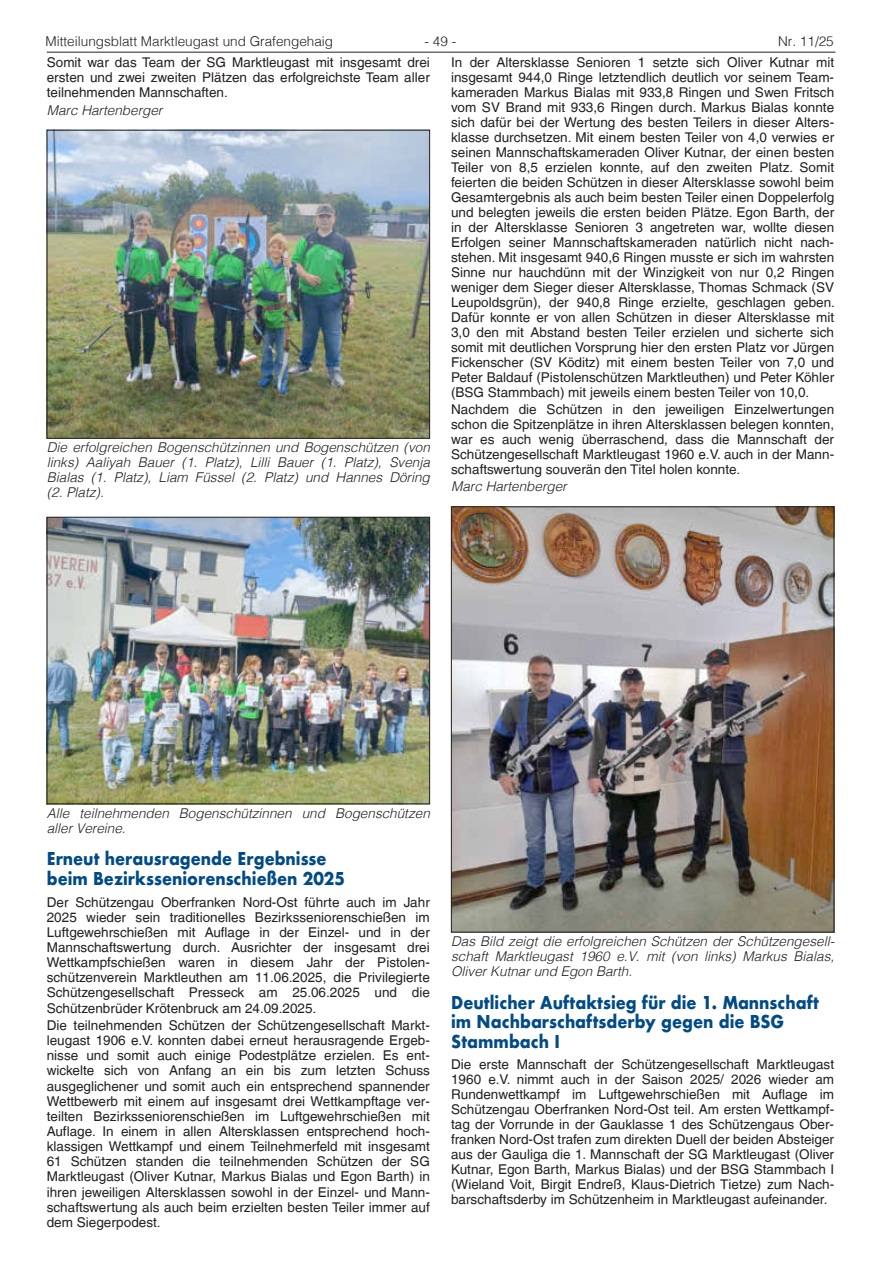
<style>
.page{position:relative;width:881px;height:1263px;background:#fff}
.page>*{position:absolute;margin:0;border:0;box-sizing:border-box;transform-origin:0 0}
.t1{font:700 17.25px/19.5px "Futura";color:#004b87;scale:.9 1}
.t2{font:13.5px/15px "Helvetica LT";color:#231f20;text-align:justify}
.t3{font:italic 300 13.5px/15px "Helvetica";color:#231f20;text-align:justify}
.t4{font:300 13.5px "Helvetica";color:#231f20}
</style>
<div class="page">
<hr style="left:47px;top:52px;width:788px;height:1px;background:#231f20">
<img style="left:453px;top:509px;width:378px;height:421px">
<img style="left:49px;top:132px;width:378px;height:304px">
<div style="left:47px;top:130px;width:382px;height:308px;border:1px solid #231f20"></div>
<img style="left:49px;top:519px;width:378px;height:283px">
<div style="left:47px;top:517px;width:382px;height:287px;border:1px solid #231f20"></div>
<p class="t4" style="left:45px;top:30px;width:289px">Mitteilungsblatt Marktleugast und Grafengehaig</p>
<p class="t4" style="left:424px;top:30px;width:33px">- 49 -</p>
<p class="t4" style="left:777px;top:30px;width:57px">Nr. 11/25</p>
<p class="t2" style="left:451px;top:55px;width:384px">In der Altersklasse Senioren 1 setzte sich Oliver Kutnar mit insgesamt 944,0 Ringe letztendlich deutlich vor seinem Team&shy;kameraden Markus Bialas mit 933,8 Ringen und Swen Fritsch vom SV Brand mit 933,6 Ringen durch. Markus Bialas konnte sich dafür bei der Wertung des besten Teilers in dieser Alters&shy;klasse durchsetzen. Mit einem besten Teiler von 4,0 verwies er seinen Mannschaftskameraden Oliver Kutnar, der einen besten Teiler von 8,5 erzielen konnte, auf den zweiten Platz. Somit feierten die beiden Schützen in dieser Altersklasse sowohl beim Gesamtergebnis als auch beim besten Teiler einen Doppelerfolg und belegten jeweils die ersten beiden Plätze. Egon Barth, der in der Altersklasse Senioren 3 angetreten war, wollte diesen Erfolgen seiner Mannschaftskameraden natürlich nicht nach&shy;stehen. Mit insgesamt 940,6 Ringen musste er sich im wahrsten Sinne nur hauchdünn mit der Winzigkeit von nur 0,2 Ringen weniger dem Sieger dieser Altersklasse, Thomas Schmack (SV Leupoldsgrün), der 940,8 Ringe erzielte, geschlagen geben.<br>Dafür konnte er von allen Schützen in dieser Altersklasse mit 3,0 den mit Abstand besten Teiler erzielen und sicherte sich somit mit deutlichen Vorsprung hier den ersten Platz vor Jürgen Fickenscher (SV Köditz) mit einem besten Teiler von 7,0 und Peter Baldauf (Pistolenschützen Marktleuthen) und Peter Köhler (BSG Stammbach) mit jeweils einem besten Teiler von 10,0.</p>
<p class="t2" style="left:451px;top:402px;width:384px">Nachdem die Schützen in den jeweiligen Einzelwertungen schon die Spitzenplätze in ihren Altersklassen belegen konnten, war es auch wenig überraschend, dass die Mannschaft der Schützengesellschaft Marktleugast 1960 e.V. auch in der Mann&shy;schaftswertung souverän den Titel holen konnte.</p>
<p class="t3" style="left:451px;top:478px;width:117px">Marc Hartenberger</p>
<p class="t2" style="left:47px;top:55px;width:384px">Somit war das Team der SG Marktleugast mit insgesamt drei ersten und zwei zweiten Plätzen das erfolgreichste Team aller teilnehmenden Mannschaften.</p>
<p class="t3" style="left:47px;top:102px;width:117px">Marc Hartenberger</p>
<p class="t3" style="left:47px;top:439px;width:384px">Die erfolgreichen Bogenschützinnen und Bogenschützen (von links) Aaliyah Bauer (1. Platz), Lilli Bauer (1. Platz), Svenja Bialas (1. Platz), Liam Füssel (2. Platz) und Hannes Döring (2. Platz).</p>
<p class="t3" style="left:47px;top:805px;width:384px">Alle teilnehmenden Bogenschützinnen und Bogenschützen aller Vereine.</p>
<p class="t1" style="left:47px;top:849px;width:333px">Erneut herausragende Ergebnisse beim Bezirksseniorenschießen 2025</p>
<p class="t2" style="left:47px;top:894px;width:384px">Der Schützengau Oberfranken Nord-Ost führte auch im Jahr 2025 wieder sein traditionelles Bezirksseniorenschießen im Luftgewehrschießen mit Auflage in der Einzel- und in der Mannschaftswertung durch. Ausrichter der insgesamt drei Wettkampfschießen waren in diesem Jahr der Pistolen&shy;schützenverein Marktleuthen am 11.06.2025, die Privilegierte Schützengesellschaft Presseck am 25. 06.2025 und die Schützenbrüder Krötenbruck am 24. 09.2025.</p>
<p class="t2" style="left:47px;top:1017px;width:384px">Die teilnehmenden Schützen der Schützengesellschaft Markt&shy;leugast 1906 e.V. konnten dabei erneut herausragende Ergeb&shy;nisse und somit auch einige Podestplätze erzielen. Es ent&shy;wickelte sich von Anfang an ein bis zum letzten Schuss ausgeglichener und somit auch ein entsprechend spannender Wettbewerb mit einem auf insgesamt drei Wettkampftage ver&shy;teilten Bezirksseniorenschießen im Luftgewehrschießen mit Auflage. In einem in allen Altersklassen entsprechend hoch&shy;klassigen Wettkampf und einem Teilnehmerfeld mit insgesamt 61 Schützen standen die teilnehmenden Schützen der SG Marktleugast (Oliver Kutnar, Markus Bialas und Egon Barth) in ihren jeweiligen Altersklassen sowohl in der Einzel- und Mann&shy;schaftswertung als auch beim erzielten besten Teiler immer auf dem Siegerpodest.</p>
<p class="t3" style="left:451px;top:933px;width:384px">Das Bild zeigt die erfolgreichen Schützen der Schützengesell&shy;schaft Marktleugast 1960 e.V. mit (von links) Markus Bialas, Oliver Kutnar und Egon Barth.</p>
<p class="t1" style="left:451px;top:992px;width:410px">Deutlicher Auftaktsieg für die 1. Mannschaft im Nachbarschaftsderby gegen die BSG<br>Stammbach I</p>
<p class="t2" style="left:451px;top:1057px;width:384px">Die erste Mannschaft der Schützengesellschaft Marktleugast 1960 e.V. nimmt auch in der Saison 2025/ 2026 wieder am Rundenwettkampf im Luftgewehrschießen mit Auflage im Schützengau Oberfranken Nord-Ost teil. Am ersten Wettkampf&shy;tag der Vorrunde in der Gauklasse 1 des Schützengaus Ober&shy;franken Nord-Ost trafen zum direkten Duell der beiden Absteiger aus der Gauliga die 1. Mannschaft der SG Marktleugast (Oliver Kutnar, Egon Barth, Markus Bialas) und der BSG Stammbach I (Wieland Voit, Birgit Endreß, Klaus-Dietrich Tietze) zum Nach&shy;barschaftsderby im Schützenheim in Marktleugast aufeinander.</p>
</div>
